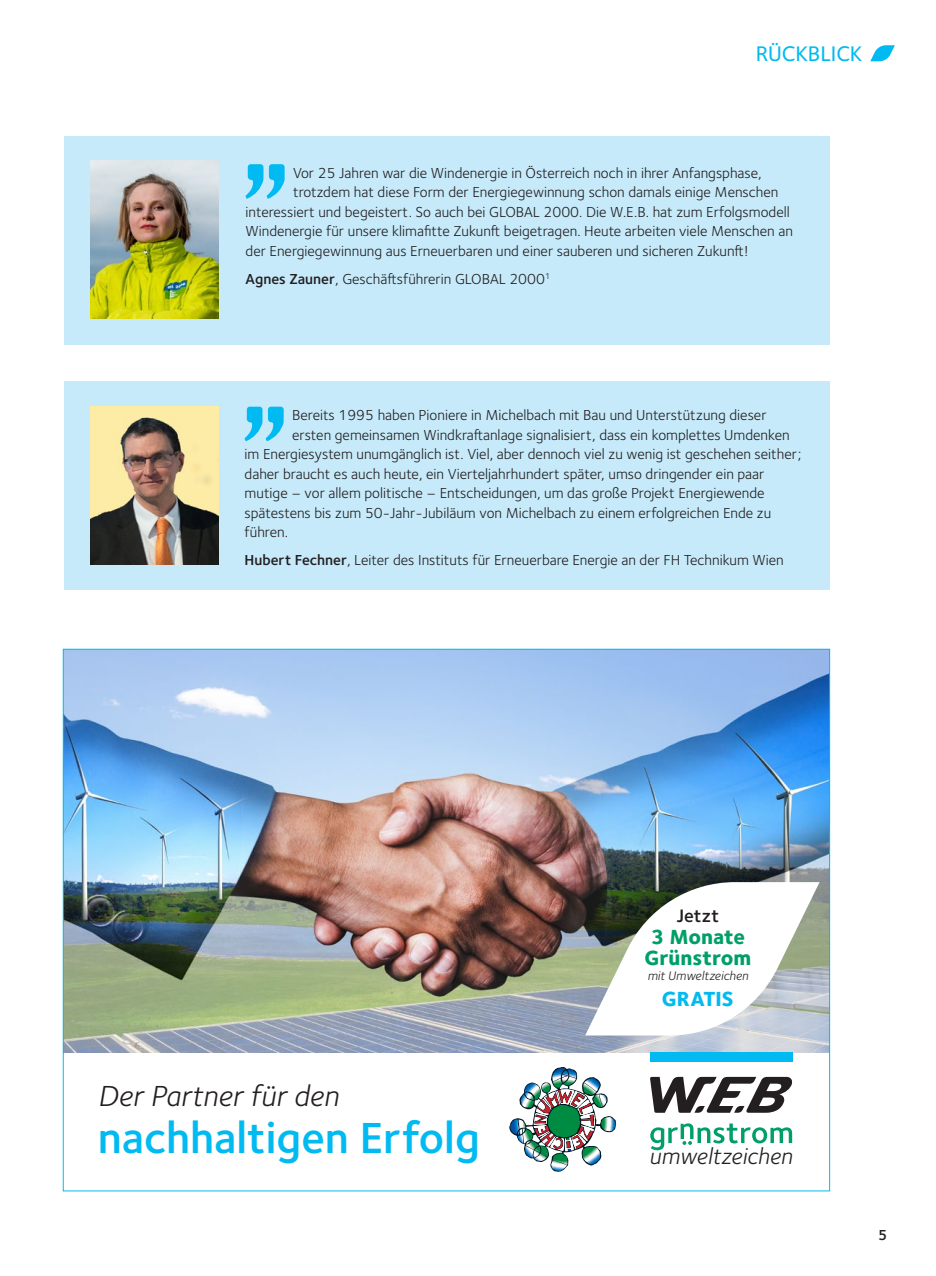
<style>
.page{position:relative;width:936px;height:1276px;background:#fff}
.page>*{position:absolute;margin:0;border:0;box-sizing:border-box;transform-origin:0 0}
.t1{font:600 45px "Foundry Sterling OT2";color:#00baf1}
.t2{font:italic 30px "Foundry Sterling OT2";color:#231f20}
.t3{font:italic 23.4px "Foundry Sterling";letter-spacing:-.005em;color:#231f20}
.t4{font:500 21.9px "Foundry Sterling";color:#00baf1}
.t5{font:800 21.15px/21.1px "Foundry Sterling";color:#009f68}
.t6{font:800 21.15px "Foundry Sterling";color:#00baf1}
.t7{font:600 18.6px "Foundry Sterling";letter-spacing:.005em;color:#231f20}
.t8{font:15px "Foundry Sterling";color:#231f20}
.t9{font:600 15px "Foundry Sterling";color:#231f20}
.t10{font:italic 12.9px "Foundry Sterling";color:#231f20}
.s1{font-weight:600}
</style>
<div class="page">
<div style="left:64px;top:136px;width:765px;height:208px;background:#c6eafa"></div>
<svg style="left:870px;top:45px;width:24px;height:16px"></svg>
<img style="left:90px;top:161px;width:128px;height:157px">
<svg style="left:245px;top:164px;width:39px;height:35px"></svg>
<div style="left:64px;top:381px;width:765px;height:209px;background:#c6eafa"></div>
<img style="left:90px;top:407px;width:128px;height:157px">
<svg style="left:244px;top:407px;width:39px;height:34px"></svg>
<img style="left:65px;top:651px;width:763px;height:401px">
<svg style="left:509px;top:1067px;width:107px;height:104px"></svg>
<div style="left:649px;top:1052px;width:143px;height:10px;background:#00baf1"></div>
<svg style="left:650px;top:1077px;width:142px;height:35px"></svg>
<svg style="left:650px;top:1123px;width:142px;height:27px"></svg>
<svg style="left:585px;top:882px;width:234px;height:153px"></svg>
<h3 class="t4" style="left:755px;top:40px;width:108px">RÜCKBLICK</h3>
<p class="t8" style="left:293px;top:164px;width:470px">Vor 25 Jahren war die Windenergie in Österreich noch in ihrer Anfangsphase,</p>
<p class="t8" style="left:293px;top:183px;width:486px">trotzdem hat diese Form der Energiegewinnung schon damals einige Menschen</p>
<p class="t8" style="left:245px;top:203px;width:545px">interessiert und begeistert. So auch bei GLOBAL 2000. Die W.E.B. hat zum Erfolgsmodell</p>
<p class="t8" style="left:245px;top:222px;width:549px">Windenergie für unsere klimafitte Zukunft beigetragen. Heute arbeiten viele Menschen an</p>
<p class="t8" style="left:245px;top:242px;width:504px">der Energiegewinnung aus Erneuerbaren und einer sauberen und sicheren Zukunft!</p>
<p class="t8" style="left:245px;top:270px;width:306px"><span class="s1">Agnes Zauner</span>, Geschäftsführerin GLOBAL 2000<sup>1</sup></p>
<p class="t8" style="left:292px;top:406px;width:476px">Bereits 1995 haben Pioniere in Michelbach mit Bau und Unterstützung dieser</p>
<p class="t8" style="left:292px;top:426px;width:499px">ersten gemeinsamen Windkraftanlage signalisiert, dass ein komplettes Umdenken</p>
<p class="t8" style="left:244px;top:445px;width:558px">im Energiesystem unumgänglich ist. Viel, aber dennoch viel zu wenig ist geschehen seither;</p>
<p class="t8" style="left:244px;top:465px;width:521px">daher braucht es auch heute, ein Vierteljahrhundert später, umso dringender ein paar</p>
<p class="t8" style="left:244px;top:484px;width:521px">mutige – vor allem politische – Entscheidungen, um das große Projekt Energiewende</p>
<p class="t8" style="left:244px;top:504px;width:528px">spätestens bis zum 50-Jahr-Jubiläum von Michelbach zu einem erfolgreichen Ende zu</p>
<p class="t8" style="left:244px;top:523px;width:45px">führen.</p>
<p class="t8" style="left:244px;top:551px;width:540px"><span class="s1">Hubert Fechner</span>, Leiter des Instituts für Erneuerbare Energie an der FH Technikum Wien</p>
<h2 class="t2" style="left:98px;top:1073px;width:242px">Der Partner für den</h2>
<h1 class="t1" style="left:98px;top:1102px;width:383px">nachhaltigen Erfolg</h1>
<p class="t7" style="left:676px;top:905px;width:44px">Jetzt</p>
<h3 class="t5" style="left:644px;top:927px;width:108px">3 Monate<br>Grünstrom</h3>
<p class="t10" style="left:647px;top:968px;width:103px">mit Umweltzeichen</p>
<h3 class="t6" style="left:662px;top:985px;width:73px">GRATIS</h3>
<h3 class="t3" style="left:649px;top:1142px;width:144px">umweltzeichen</h3>
<p class="t9" style="left:878px;top:1226px;width:11px">5</p>
</div>
